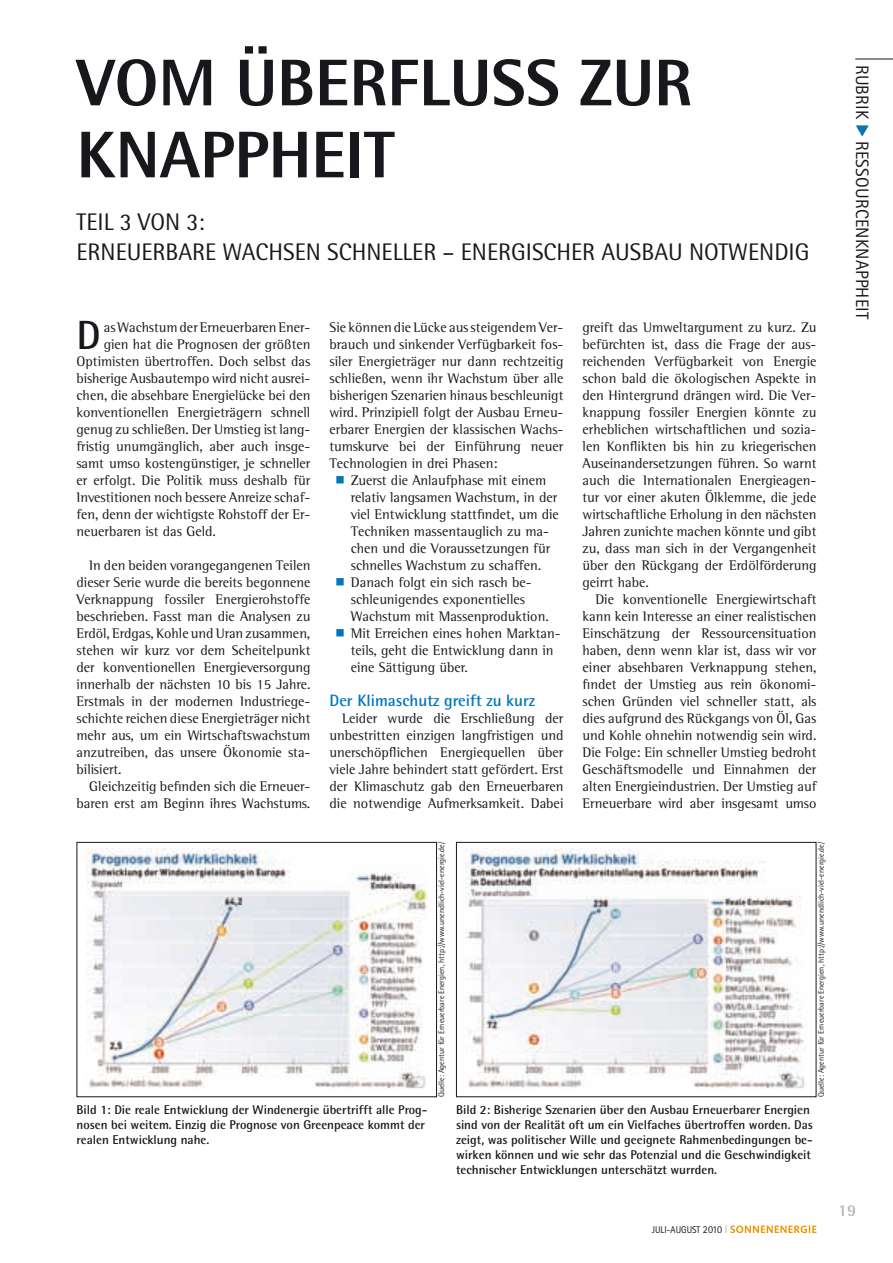
<style>
.page{position:relative;width:893px;height:1263px;background:#fff}
.page>*{position:absolute;margin:0;border:0;box-sizing:border-box;transform-origin:0 0}
.t1{font:800 66px/72px "Rotis Semi Sans Std";color:#1a171c}
.t2{font:700 40.8px "Rotis Semi Sans Std";color:#1a171c}
.t3{font:24px/30px "Rotis Semi Sans Std";color:#1a171c}
.t4{font:18px "Rotis Sans Serif Std";letter-spacing:.01em;color:#1a171c}
.t5{font:700 16.5px "Rotis Semi Sans Std";color:#0076bd}
.t6{font:700 16.5px "Rotis Semi Sans Std";color:#b1b3b4}
.t7{font:14.25px/17px "Rotis Semi Serif Std";color:#1a171c;text-align:justify}
.t8{font:700 12.75px/15px "Rotis Semi Sans Std";color:#1a171c}
.t9{font:9.75px "Rotis Sans Serif Std";color:#1a171c;scale:.95 1}
.t10{font:8.25px "Rotis Semi Sans Std";color:#1a171c;scale:.96 1}
.s1{font-size:10.65px}
.s2{font-size:10.8px;color:#b1b3b4}
.s3{color:#0076bd}
</style>
<div class="page">
<svg style="left:730px;top:1225px;width:86px;height:8px"></svg>
<hr style="left:855px;top:59px;width:38px;height:1px;background:#1a171c">
<img style="left:86px;top:848px;width:341px;height:241px">
<div style="left:77px;top:842px;width:360px;height:255px;border:1px solid #1a171c"></div>
<img style="left:466px;top:848px;width:339px;height:241px">
<div style="left:456px;top:842px;width:360px;height:255px;border:1px solid #1a171c"></div>
<svg style="left:856px;top:125px;width:13px;height:12px"></svg>
<h1 class="t1" style="left:77px;top:46px;width:617px">VOM ÜBERFLUSS ZUR<br>KNAPPHEIT</h1>
<h3 class="t3" style="left:77px;top:206px;width:130px">TEIL 3 VON 3:<br>ERNEUERBARE</h3>
<h3 class="t3" style="left:222px;top:236px;width:15px">WACHSE</h3>
<h3 class="t3" style="left:306px;top:236px;width:240px">N SCH NELLER – ENERGISCHER</h3>
<h3 class="t3" style="left:601px;top:236px;width:28px">AUSBAU</h3>
<h3 class="t3" style="left:689px;top:236px;width:119px">NOTWENDIG</h3>
<h2 class="t2" style="left:77px;top:310px;width:26px">D</h2>
<p class="t7" style="left:104px;top:318px;width:208px">as Wachstum der Erneuerbaren Ener-</p>
<p class="t7" style="left:104px;top:335px;width:208px">gien hat die Prognosen der größten</p>
<p class="t7" style="left:77px;top:352px;width:235px">Optimisten übertroffen. Doch selbst das</p>
<p class="t7" style="left:77px;top:369px;width:235px">bisherige Ausbautempo wird nicht ausrei-</p>
<p class="t7" style="left:77px;top:386px;width:235px">chen, die absehbare Energielücke bei den</p>
<p class="t7" style="left:77px;top:403px;width:235px">konventionellen Energieträgern schnell</p>
<p class="t7" style="left:77px;top:420px;width:235px">genug zu schließen. Der Umstieg ist lang-</p>
<p class="t7" style="left:77px;top:437px;width:235px">fristig unumgänglich, aber auch insge-</p>
<p class="t7" style="left:77px;top:454px;width:235px">samt umso kostengünstiger, je schneller</p>
<p class="t7" style="left:77px;top:471px;width:235px">er erfolgt. Die Politik muss deshalb für</p>
<p class="t7" style="left:77px;top:489px;width:235px">Investitionen noch bessere Anreize schaf-</p>
<p class="t7" style="left:77px;top:506px;width:235px">fen, denn der wichtigste Rohstoff der Er-</p>
<p class="t7" style="left:77px;top:523px;width:141px">neuerbaren ist das Geld.</p>
<p class="t7" style="left:77px;top:557px;width:235px;text-indent:13px">In den beiden vorangegangenen Teilen dieser Serie wurde die bereits begonnene Verknappung fossiler Energierohstoffe beschrieben. Fasst man die Analysen zu Erdöl, Erdgas, Kohle und Uran zusammen, stehen wir kurz vor dem Scheitelpunkt der konventionellen Energieversorgung innerhalb der nächsten 10 bis 15 Jahre.<br>Erstmals in der modernen Industriege&shy;schichte reichen diese Energieträger nicht mehr aus, um ein Wirtschaftswachstum anzutreiben, das unsere Ökonomie sta&shy;bilisiert.</p>
<p class="t7" style="left:77px;top:778px;width:235px;text-align:right">Gleichzeitig befinden sich die Erneuer&shy;baren erst am Beginn ihres Wachstums.</p>
<p class="t7" style="left:330px;top:319px;width:235px">Sie können die Lücke aus steigendem Ver&shy;brauch und sinkender Verfügbarkeit fos&shy;siler Energieträger nur dann rechtzeitig schließen, wenn ihr Wachstum über alle bisherigen Szenarien hinaus beschleunigt wird. Prinzipiell folgt der Ausbau Erneu&shy;erbarer Energien der klassischen Wachs&shy;tumskurve bei der Einführung neuer Technologien in drei Phasen:</p>
<p class="t7" style="left:351px;top:471px;width:211px;text-align:left">Zuerst die Anlaufphase mit einem relativ langsamen Wachstum, in der viel Entwicklung stattfindet, um die<br>Techniken massentauglich zu ma&shy;chen und die Voraussetzungen für schnelles Wachstum zu schaffen.<br>Danach folgt ein sich rasch be&shy;schleunigendes exponentielles<br>Wachstum mit Massenproduktion.<br>Mit Erreichen eines hohen Marktan&shy;teils, geht die Entwicklung dann in eine Sättigung über.</p>
<p class="t5" style="left:330px;top:690px;width:207px">Der Klimaschutz greift zu kurz</p>
<p class="t7" style="left:330px;top:710px;width:235px;text-indent:13px">Leider wurde die Erschließung der unbestritten einzigen langfristigen und unerschöpflichen Energiequellen über viele Jahre behindert statt gefördert. Erst der Klimaschutz gab den Erneuerbaren die notwendige Aufmerksamkeit. Dabei</p>
<p class="t10" style="left:437px;top:1097px;width:267px;rotate:-90deg">QUELLE: AGENTUR FÜR ERNEUERBARE ENERGIEN, HTTP://WWW.UNENDLICH-VIEL-ENERGIE.DE/</p>
<p class="t7" style="left:583px;top:318px;width:235px">greift das Umweltargument zu kurz. Zu befürchten ist, dass die Frage der aus&shy;reichenden Verfügbarkeit von Energie schon bald die ökologischen Aspekte in den Hintergrund drängen wird. Die Ver&shy;knappung fossiler Energien könnte zu erheblichen wirtschaftlichen und sozia&shy;len Konflikten bis hin zu kriegerischen Auseinandersetzungen führen. So warnt auch die Internationalen Energieagen&shy;tur vor einer akuten Ölklemme, die jede wirtschaftliche Erholung in den nächsten Jahren zunichte machen könnte und gibt zu, dass man sich in der Vergangenheit über den Rückgang der Erdölförderung geirrt habe.</p>
<p class="t7" style="left:583px;top:591px;width:235px;text-indent:13px">Die konventionelle Energiewirtschaft kann kein Interesse an einer realistischen Einschätzung der Ressourcensituation haben, denn wenn klar ist, dass wir vor einer absehbaren Verknappung stehen, findet der Umstieg aus rein ökonomi&shy;schen Gründen viel schneller statt, als dies aufgrund des Rückgangs von Öl, Gas und Kohle ohnehin notwendig sein wird.<br>Die Folge: Ein schneller Umstieg bedroht Geschäftsmodelle und Einnahmen der alten Energieindustrien. Der Umstieg auf Erneuerbare wird aber insgesamt umso</p>
<p class="t10" style="left:816px;top:1097px;width:267px;rotate:-90deg">QUELLE: AGENTUR FÜR ERNEUERBARE ENERGIEN, HTTP://WWW.UNENDLICH-VIEL-ENERGIE.DE/</p>
<p class="t8" style="left:77px;top:1102px;width:353px">Bild 1: Die reale Entwicklung der Windenergie übertrifft alle Prog&shy;nosen bei weitem. Einzig die Prognose von Greenpeace kommt der realen Entwicklung nahe.</p>
<p class="t8" style="left:456px;top:1102px;width:358px">Bild 2: Bisherige Szenarien über den Ausbau Erneuerbarer Energien sind von der Realität oft um ein Vielfaches übertroffen worden. Das zeigt, was politischer Wille und geeignete Rahmenbedingungen be&shy;wirken können und wie sehr das Potenzial und die Geschwindigkeit technischer Entwicklungen unterschätzt wurrden.</p>
<p class="t9" style="left:652px;top:1223px;width:79px">JULI-AUGUST <span class="s1">2010</span> <span class="s2">I</span></p>
<p class="t4" style="left:873px;top:65px;width:256px;rotate:90deg">RU BRI K <span class="s3">◆</span> RESSOURCENKNAPPHEIT</p>
<p class="t6" style="left:838px;top:1200px;width:19px">19</p>
</div>
